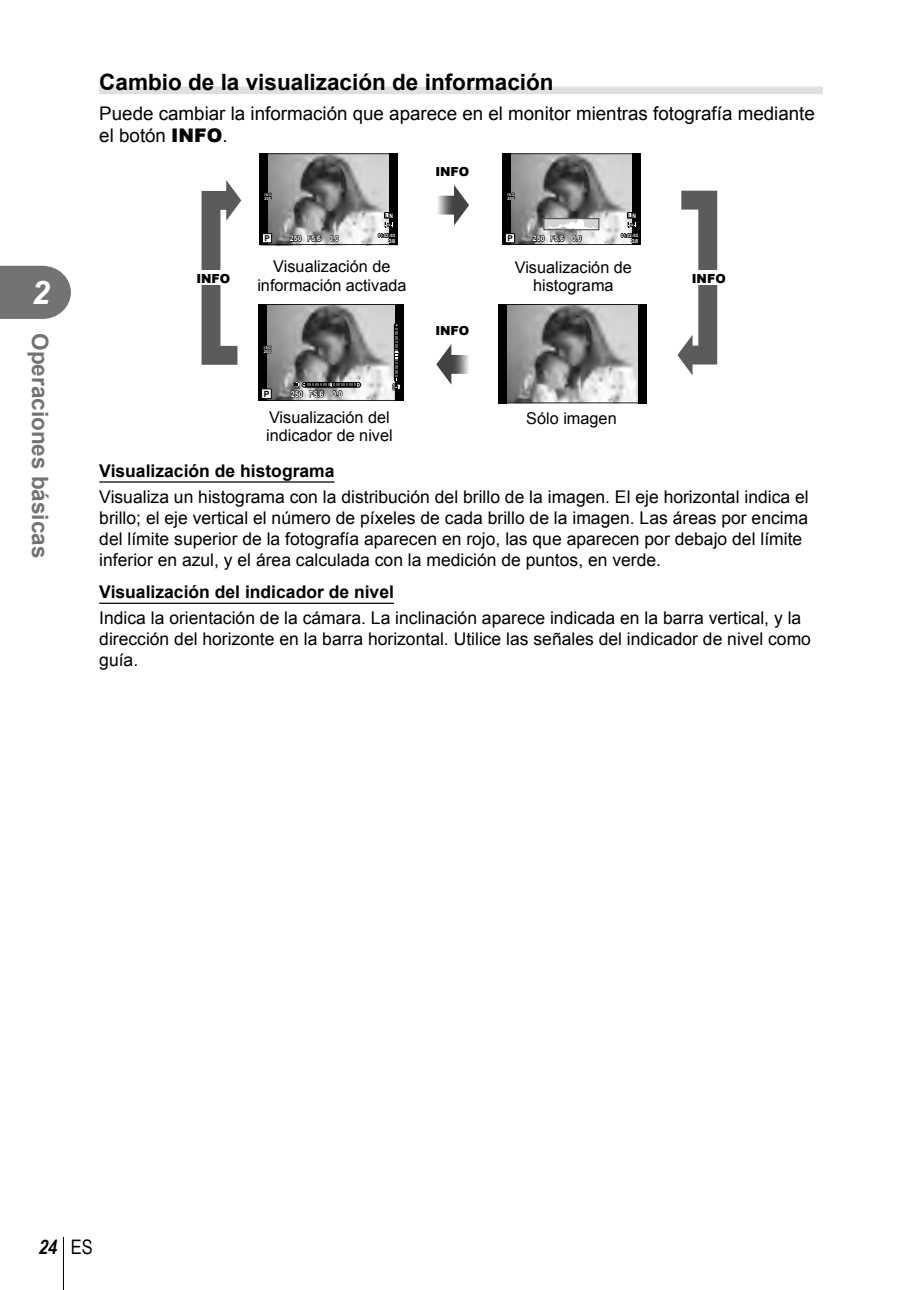
<style>
.page{position:relative;width:908px;height:1290px;background:#fff}
.page>*{position:absolute;margin:0;border:0;box-sizing:border-box;transform-origin:0 0}
.t1{font:italic 700 32.5px "Arial";color:#fff}
.t2{font:700 22.5px "Arial";color:#000}
.t3{font:700 22.5px "Arial";color:#737373}
.t4{font:italic 700 20px "Arial Narrow";color:#000}
.t5{font:18.75px/22.5px "Arial";color:#000}
.t6{font:17.5px/21px "Arial";color:#000}
.t7{font:700 17.5px "Arial";color:#000}
.t8{font:16.25px/18.8px "Arial";color:#000;text-align:center}
.t9{font:900 12.5px "Arial";color:#000}
.t10{font:700 8.5px "Arial";color:#000}
.t11{font:700 8.25px "Arial";color:#fff;scale:.9 1}
.t12{font:700 8px "Arial";color:#000}
.t13{font:700 7.75px "Arial";color:#fff;scale:.9 1}
.t14{font:700 6.25px "Arial";color:#000;scale:.9 1}
.t15{font:700 5.5px "Arial";color:#fff}
.t16{font:700 4.5px "Arial";letter-spacing:.025em;color:#fff;scale:.9 1}
.t17{font:700 4.5px "Arial";letter-spacing:.025em;color:#fff;scale:.85 1}
.t18{font:700 4.25px "Arial";letter-spacing:.1em;color:#fff;scale:.85 1}
.t19{font:700 3.75px "Arial";color:#fff}
.t20{font:700 3.5px "Arial";letter-spacing:.1em;color:#fff}
.t21{font:700 3px "Arial";color:#fff;scale:.75 1}
.s1{font-weight:900}
.s2{color:#fff}
.s3{color:#000}
.s4{font-weight:400;font-style:normal}
</style>
<div class="page">
<hr style="left:63px;top:1237px;width:1px;height:53px;background:#000">
<svg style="left:0;top:266px;width:71px;height:53px;background:#7f7f7f"></svg>
<div style="left:99px;top:87px;width:723px;height:7px;background:#dfdfdf"></div>
<hr style="left:99px;top:481px;width:235px;height:2px;background:#000">
<hr style="left:99px;top:603px;width:295px;height:1px;background:#000">
<svg style="left:436px;top:344px;width:33px;height:41px"></svg>
<svg style="left:201px;top:180px;width:40px;height:185px"></svg>
<svg style="left:677px;top:191px;width:40px;height:184px"></svg>
<div style="left:193px;top:270px;width:41px;height:15px;background:#fff"></div>
<div style="left:688px;top:270px;width:40px;height:15px;background:#fff"></div>
<svg style="left:258px;top:304px;width:146px;height:97px;background:#7f7f7f"></svg>
<svg style="left:438px;top:185px;width:31px;height:40px"></svg>
<svg style="left:506px;top:304px;width:132px;height:99px;background:#949494"></svg>
<div style="left:498px;top:304px;width:8px;height:99px;background:#000"></div>
<div style="left:638px;top:304px;width:8px;height:99px;background:#000"></div>
<svg style="left:259px;top:153px;width:138px;height:92px;background:#838383"></svg>
<svg style="left:639px;top:153px;width:2px;height:92px"></svg>
<svg style="left:502px;top:153px;width:137px;height:92px;background:#858585"></svg>
<p class="t2" style="left:99px;top:70px;width:455px">Cambio de la visualización de información</p>
<p class="t5" style="left:99px;top:102px;width:716px">Puede cambiar la información que aparece en el monitor mientras fotografía mediante el botón <span class="s1">INFO</span>.</p>
<h1 class="t1" style="left:32px;top:275px;width:20px">2</h1>
<p class="t3" style="left:53px;top:333px;width:227px;rotate:90deg">Operaciones básicas</p>
<p class="t9" style="left:435px;top:162px;width:36px">INFO</p>
<p class="t20" style="left:264px;top:192px;width:8px">ISO</p>
<p class="t18" style="left:264px;top:196px;width:10px">200</p>
<p class="t20" style="left:507px;top:192px;width:8px">ISO</p>
<p class="t18" style="left:507px;top:196px;width:10px">200</p>
<p class="t14" style="left:385px;top:212px;width:10px">L<span class="s2">N</span></p>
<p class="t16" style="left:378px;top:233px;width:20px">01:02:03</p>
<p class="t21" style="left:387px;top:223px;width:6px">HD</p>
<p class="t12" style="left:264px;top:234px;width:7px">P</p>
<p class="t13" style="left:290px;top:234px;width:56px"><span class="s3">250</span> F5.6 0.0</p>
<p class="t15" style="left:388px;top:238px;width:8px">38</p>
<p class="t14" style="left:627px;top:212px;width:10px">L<span class="s2">N</span></p>
<p class="t16" style="left:620px;top:233px;width:20px">01:02:03</p>
<p class="t21" style="left:629px;top:223px;width:6px">HD</p>
<p class="t12" style="left:507px;top:234px;width:7px">P</p>
<p class="t13" style="left:532px;top:234px;width:56px"><span class="s3">250</span> F5.6 0.0</p>
<p class="t15" style="left:631px;top:238px;width:8px">38</p>
<p class="t8" style="left:257px;top:257px;width:151px">Visualización de información activada</p>
<p class="t8" style="left:514px;top:258px;width:119px">Visualización de histograma</p>
<p class="t9" style="left:196px;top:269px;width:36px">INFO</p>
<p class="t9" style="left:691px;top:269px;width:36px">INFO</p>
<p class="t19" style="left:264px;top:345px;width:9px">ISO</p>
<p class="t17" style="left:263px;top:349px;width:10px">200</p>
<p class="t10" style="left:264px;top:389px;width:7px">P</p>
<p class="t11" style="left:290px;top:389px;width:59px"><span class="s3">250</span> F5.6 0.0</p>
<p class="t8" style="left:266px;top:408px;width:128px;text-align:left">Visualización del indicador de nivel</p>
<p class="t9" style="left:435px;top:321px;width:36px">INFO</p>
<p class="t8" style="left:526px;top:409px;width:92px">Sólo imagen</p>
<p class="t7" style="left:99px;top:461px;width:237px">Visualización de histograma</p>
<p class="t6" style="left:99px;top:486px;width:710px">Visualiza un histograma con la distribución del brillo de la imagen. El eje horizontal indica el brillo; el eje vertical el número de píxeles de cada brillo de la imagen. Las áreas por encima del límite superior de la fotografía aparecen en rojo, las que aparecen por debajo del límite inferior en azul, y el área calculada con la medición de puntos, en verde.</p>
<p class="t7" style="left:99px;top:582px;width:296px">Visualización del indicador de nivel</p>
<p class="t6" style="left:99px;top:608px;width:712px">Indica la orientación de la cámara. La inclinación aparece indicada en la barra vertical, y la dirección del horizonte en la barra horizontal. Utilice las señales del indicador de nivel como guía.</p>
<p class="t4" style="left:38px;top:1235px;width:56px">24 <span class="s4">ES</span></p>
</div>
